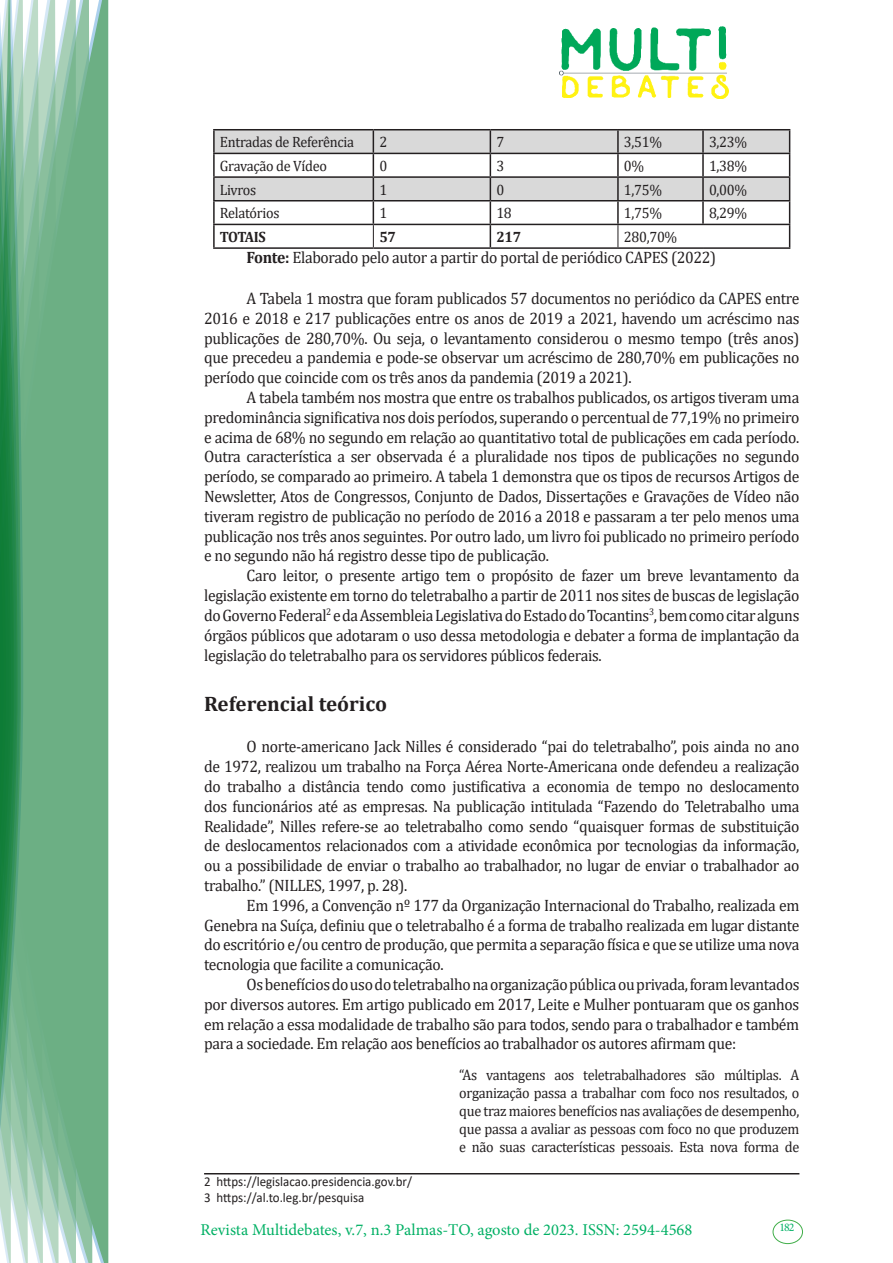
<style>
.page{position:relative;width:893px;height:1263px;background:#fff}
.page>*{position:absolute;margin:0;border:0;box-sizing:border-box;transform-origin:0 0}
.Titulo_2{font:700 21px "Cambria";color:#231f20}
.texto{font:16.5px/19.8px "Cambria";letter-spacing:-.02em;color:#231f20;text-align:justify;scale:.95 1}
.t1{font:16.5px "Minion Pro";color:#00b064}
.citacao{font:15px/18px "Cambria";letter-spacing:-.02em;color:#231f20;text-align:justify;scale:.95 1}
.texto-2{font:15px "Cambria";letter-spacing:-.02em;color:#231f20;scale:.95 1}
.texto-3{font:700 15px "Cambria";letter-spacing:-.02em;color:#231f20;scale:.95 1}
.Rodapé{font:13.5px "Calibri";color:#231f20;scale:.96 1}
.t2{font:11.7px "Minion Pro";color:#00b064}
.s1{font-weight:700}
</style>
<div class="page">
<img style="left:559px;top:26px;width:169px;height:72px">
<div style="left:95px;top:0;width:14px;height:1263px;background:#6caf84"></div>
<svg style="left:79px;top:0;width:16px;height:1263px;background:#71b289"></svg>
<svg style="left:62px;top:0;width:17px;height:1263px;background:#75b48c"></svg>
<svg style="left:45px;top:0;width:17px;height:1263px;background:#7cb792"></svg>
<svg style="left:30px;top:0;width:15px;height:1263px;background:#80ba96"></svg>
<svg style="left:0;top:0;width:30px;height:1263px;background:#61a97f"></svg>
<div style="left:772px;top:1219px;width:31px;height:25px;border:1px solid #40ae49;border-radius:50%"></div>
<hr style="left:213px;top:129px;width:160px;height:1px;background:#231f20">
<hr style="left:213px;top:130px;width:2px;height:23px;background:#231f20">
<hr style="left:373px;top:129px;width:117px;height:1px;background:#231f20">
<hr style="left:490px;top:129px;width:128px;height:1px;background:#231f20">
<hr style="left:618px;top:129px;width:85px;height:1px;background:#231f20">
<hr style="left:703px;top:129px;width:87px;height:1px;background:#231f20">
<hr style="left:213px;top:153px;width:160px;height:1px;background:#231f20">
<hr style="left:213px;top:154px;width:2px;height:22px;background:#231f20">
<hr style="left:213px;top:176px;width:160px;height:2px;background:#231f20">
<hr style="left:213px;top:178px;width:2px;height:22px;background:#231f20">
<hr style="left:213px;top:200px;width:160px;height:1px;background:#231f20">
<hr style="left:213px;top:201px;width:2px;height:23px;background:#231f20">
<hr style="left:213px;top:224px;width:160px;height:1px;background:#231f20">
<hr style="left:213px;top:225px;width:2px;height:22px;background:#231f20">
<hr style="left:213px;top:247px;width:160px;height:2px;background:#231f20">
<hr style="left:373px;top:247px;width:117px;height:2px;background:#231f20">
<hr style="left:490px;top:247px;width:128px;height:2px;background:#231f20">
<hr style="left:618px;top:247px;width:85px;height:2px;background:#231f20">
<hr style="left:703px;top:247px;width:87px;height:2px;background:#231f20">
<svg style="left:214px;top:130px;width:576px;height:117px"></svg>
<hr style="left:204px;top:1173px;width:595px;height:1px;background:#231f20">
<p class="texto-2" style="left:220px;top:133px;width:143px">Entradas de Referência</p>
<p class="texto-2" style="left:379px;top:133px;width:10px">2</p>
<p class="texto-2" style="left:496px;top:133px;width:10px">7</p>
<p class="texto-2" style="left:624px;top:133px;width:42px">3,51%</p>
<p class="texto-2" style="left:709px;top:133px;width:42px">3,23%</p>
<p class="texto-2" style="left:220px;top:157px;width:114px">Gravação de Vídeo</p>
<p class="texto-2" style="left:379px;top:157px;width:10px">0</p>
<p class="texto-2" style="left:496px;top:157px;width:10px">3</p>
<p class="texto-2" style="left:624px;top:157px;width:23px">0%</p>
<p class="texto-2" style="left:709px;top:157px;width:42px">1,38%</p>
<p class="texto-2" style="left:220px;top:181px;width:40px">Livros</p>
<p class="texto-2" style="left:379px;top:181px;width:10px">1</p>
<p class="texto-2" style="left:496px;top:181px;width:10px">0</p>
<p class="texto-2" style="left:624px;top:181px;width:42px">1,75%</p>
<p class="texto-2" style="left:709px;top:181px;width:42px">0,00%</p>
<p class="texto-2" style="left:220px;top:204px;width:64px">Relatórios</p>
<p class="texto-2" style="left:379px;top:204px;width:10px">1</p>
<p class="texto-2" style="left:496px;top:204px;width:18px">18</p>
<p class="texto-2" style="left:624px;top:204px;width:42px">1,75%</p>
<p class="texto-2" style="left:709px;top:204px;width:42px">8,29%</p>
<p class="texto-3" style="left:220px;top:226px;width:50px">TOTAIS</p>
<p class="texto-3" style="left:379px;top:226px;width:19px">57</p>
<p class="texto-3" style="left:496px;top:226px;width:28px">217</p>
<p class="texto-2" style="left:624px;top:228px;width:58px">280,70%</p>
<p class="texto" style="left:247px;top:247px;width:496px"><span class="s1">Fonte:</span> Elaborado pelo autor a partir do portal de periódico CAPES (2022)</p>
<p class="texto" style="left:204px;top:288px;width:628px;text-indent:43px">A Tabela 1 mostra que foram publicados 57 documentos no periódico da CAPES entre 2016 e 2018 e 217 publicações entre os anos de 2019 a 2021, havendo um acréscimo nas publicações de 280,70%. Ou seja, o levantamento considerou o mesmo tempo (três anos) que precedeu a pandemia e pode-se observar um acréscimo de 280,70% em publicações no período que coincide com os três anos da pandemia (2019 a 2021).</p>
<p class="texto" style="left:204px;top:387px;width:628px;text-indent:43px">A tabela também nos mostra que entre os trabalhos publicados, os artigos tiveram uma predominância significativa nos dois períodos, superando o percentual de 77,19% no primeiro e acima de 68% no segundo em relação ao quantitativo total de publicações em cada período.<br>Outra característica a ser observada é a pluralidade nos tipos de publicações no segundo período, se comparado ao primeiro. A tabela 1 demonstra que os tipos de recursos Artigos de Newsletter, Atos de Congressos, Conjunto de Dados, Dissertações e Gravações de Vídeo não tiveram registro de publicação no período de 2016 a 2018 e passaram a ter pelo menos uma publicação nos três anos seguintes. Por outro lado, um livro foi publicado no primeiro período e no segundo não há registro desse tipo de publicação.</p>
<p class="texto" style="left:204px;top:566px;width:628px;text-indent:43px">Caro leitor, o presente artigo tem o propósito de fazer um breve levantamento da legislação existente em torno do teletrabalho a partir de 2011 nos sites de buscas de legislação do Governo Federal<sup>2</sup> e da Assembleia Legislativa do Estado do Tocantins<sup>3</sup>, bem como citar alguns órgãos públicos que adotaram o uso dessa metodologia e debater a forma de implantação da legislação do teletrabalho para os servidores públicos federais.</p>
<p class="Titulo_2" style="left:204px;top:689px;width:185px">Referencial teórico</p>
<p class="texto" style="left:204px;top:737px;width:628px;text-indent:43px">O norte-americano Jack Nilles é considerado “pai do teletrabalho”, pois ainda no ano de 1972, realizou um trabalho na Força Aérea Norte-Americana onde defendeu a realização do trabalho a distância tendo como justificativa a economia de tempo no deslocamento dos funcionários até as empresas. Na publicação intitulada “Fazendo do Teletrabalho uma Realidade”, Nilles refere-se ao teletrabalho como sendo “quaisquer formas de substituição de deslocamentos relacionados com a atividade econômica por tecnologias da informação, ou a possibilidade de enviar o trabalho ao trabalhador, no lugar de enviar o trabalhador ao trabalho.” (NILLES, 1997, p. 28).</p>
<p class="texto" style="left:204px;top:895px;width:628px;text-indent:43px">Em 1996, a Convenção nº 177 da Organização Internacional do Trabalho, realizada em Genebra na Suíça, definiu que o teletrabalho é a forma de trabalho realizada em lugar distante do escritório e/ou centro de produção, que permita a separação física e que se utilize uma nova tecnologia que facilite a comunicação.</p>
<p class="texto" style="left:204px;top:974px;width:628px;text-indent:43px">Os benefícios do uso do teletrabalho na organização pública ou privada, foram levantados por diversos autores. Em artigo publicado em 2017, Leite e Mulher pontuaram que os ganhos em relação a essa modalidade de trabalho são para todos, sendo para o trabalhador e também para a sociedade. Em relação aos benefícios ao trabalhador os autores afirmam que:</p>
<p class="citacao" style="left:459px;top:1066px;width:360px">“As vantagens aos teletrabalhadores são múltiplas. A organização passa a trabalhar com foco nos resultados, o que traz maiores benefícios nas avaliações de desempenho, que passa a avaliar as pessoas com foco no que produzem e não suas características pessoais. Esta nova forma de</p>
<p class="Rodapé" style="left:204px;top:1172px;width:218px">2 https://legislacao.presidencia.gov.br/</p>
<p class="Rodapé" style="left:204px;top:1188px;width:168px">3 https://al.to.leg.br/pesquisa</p>
<p class="t1" style="left:200px;top:1218px;width:493px">Revista Multidebates, v.7, n.3 Palmas-TO, agosto de 2023. ISSN: 2594-4568</p>
<p class="t2" style="left:779px;top:1219px;width:16px">182</p>
</div>
